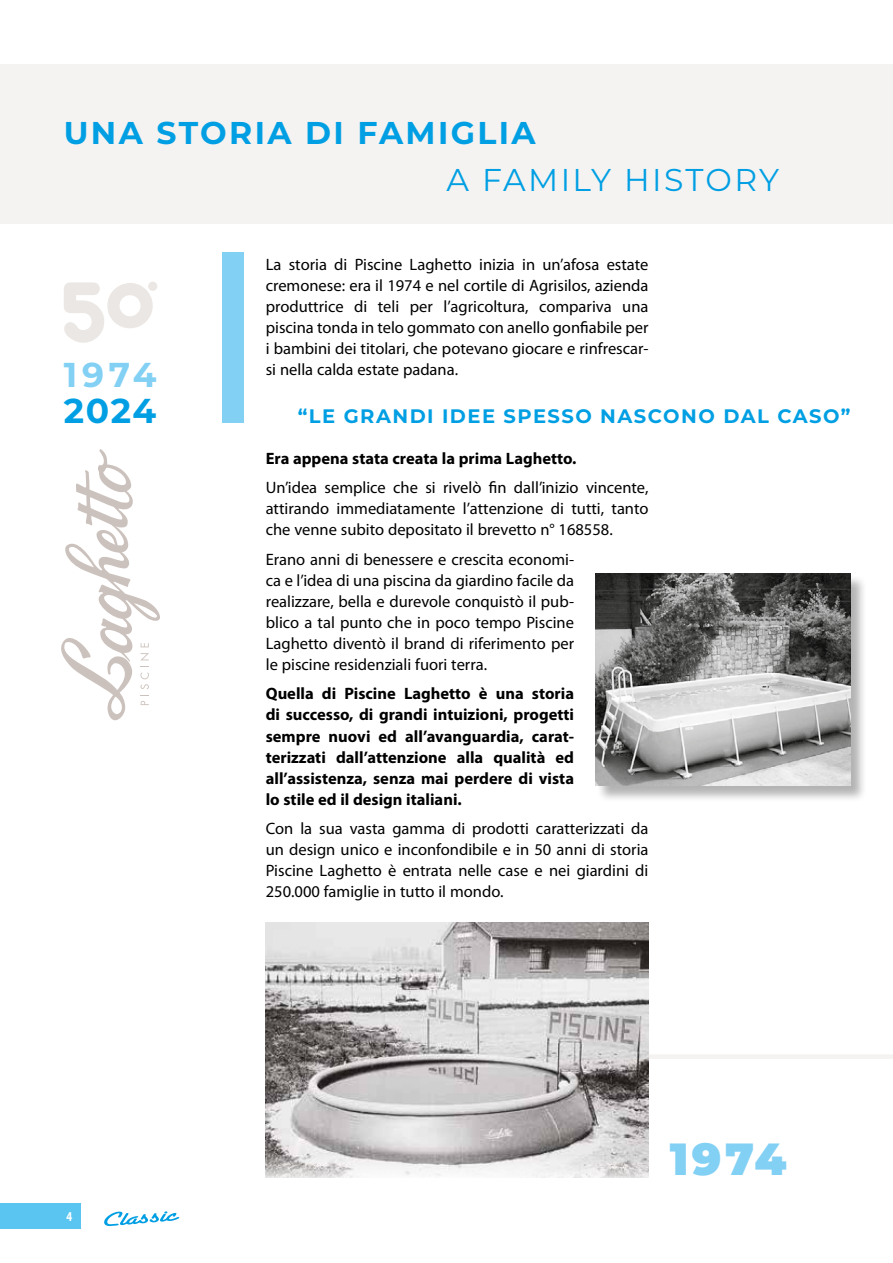
<style>
.page{position:relative;width:893px;height:1263px;background:#fff}
.page>*{position:absolute;margin:0;border:0;box-sizing:border-box;transform-origin:0 0}
.t1{font:900 45px "Montserrat";color:#83d0f5}
.t2{font:700 34.5px "Montserrat";color:#83d0f5}
.t3{font:700 34.5px "Montserrat";color:#009fe3}
.t4{font:700 31.5px "Montserrat";letter-spacing:.075em;color:#009fe3}
.t5{font:31.5px "Montserrat";letter-spacing:.075em;color:#009fe3}
.t6{font:700 19.5px "Montserrat";letter-spacing:.075em;color:#009fe3}
.t7{font:16.5px/21px "Myriad Pro";color:#000;text-align:justify}
.t8{font:700 16.5px/21px "Myriad Pro";color:#000;text-align:justify}
.t9{font:700 condensed 13.5px "Myriad Pro";color:#fff}
</style>
<div class="page">
<svg style="left:104px;top:1211px;width:75px;height:15px"></svg>
<div style="left:0;top:1203px;width:81px;height:26px;background:#5bc5f2"></div>
<div style="left:0;top:65px;width:893px;height:159px;background:#f5f3f1"></div>
<div style="left:596px;top:574px;width:272px;height:229px;background:#000;opacity:.3"></div>
<img style="left:595px;top:573px;width:255px;height:213px">
<svg style="left:61px;top:449px;width:99px;height:271px"></svg>
<div style="left:646px;top:1054px;width:247px;height:5px;background:#f5f3f1"></div>
<img style="left:266px;top:923px;width:382px;height:255px">
<svg style="left:64px;top:282px;width:89px;height:61px"></svg>
<div style="left:148px;top:282px;width:9px;height:9px;background:#ebe7e4;border-radius:50%"></div>
<div style="left:222px;top:253px;width:22px;height:170px;background:#83d0f5"></div>
<h3 class="t4" style="left:64px;top:111px;width:473px">UNA STORIA DI FAMIGLIA</h3>
<h2 class="t2" style="left:64px;top:350px;width:94px">1974</h2>
<h2 class="t3" style="left:64px;top:386px;width:94px">2024</h2>
<p class="t9" style="left:67px;top:1209px;width:7px">4</p>
<h3 class="t5" style="left:446px;top:158px;width:334px">A FAMILY HISTORY</h3>
<p class="t7" style="left:266px;top:255px;width:384px">La storia di Piscine Laghetto inizia in un’afosa estate cremonese: era il 1974 e nel cortile di Agrisilos, azienda produttrice di teli per l’agricoltura, compariva una piscina tonda in telo gommato con anello gonfiabile per i bambini dei titolari, che potevano giocare e rinfrescar&shy;si nella calda estate padana.</p>
<p class="t6" style="left:298px;top:402px;width:554px">“LE GRANDI IDEE SPESSO NASCONO DAL CASO”</p>
<p class="t8" style="left:266px;top:448px;width:312px">Era appena stata creata la prima Laghetto.</p>
<p class="t7" style="left:266px;top:478px;width:384px">Un’idea semplice che si rivelò fin dall’inizio vincente, attirando immediatamente l’attenzione di tutti, tanto che venne subito depositato il brevetto n° 168558.</p>
<p class="t7" style="left:266px;top:549px;width:310px">Erano anni di benessere e crescita economi&shy;ca e l’idea di una piscina da giardino facile da realizzare, bella e durevole conquistò il pub&shy;blico a tal punto che in poco tempo Piscine Laghetto diventò il brand di riferimento per le piscine residenziali fuori terra.</p>
<p class="t8" style="left:266px;top:684px;width:310px">Quella di Piscine Laghetto è una storia di successo, di grandi intuizioni, progetti sempre nuovi ed all’avanguardia, carat&shy;terizzati dall’attenzione alla qualità ed all’assistenza, senza mai perdere di vista lo stile ed il design italiani.</p>
<p class="t7" style="left:266px;top:818px;width:384px">Con la sua vasta gamma di prodotti caratterizzati da un design unico e inconfondibile e in 50 anni di storia Piscine Laghetto è entrata nelle case e nei giardini di 250.000 famiglie in tutto il mondo.</p>
<h1 class="t1" style="left:670px;top:1125px;width:118px">1974</h1>
</div>
